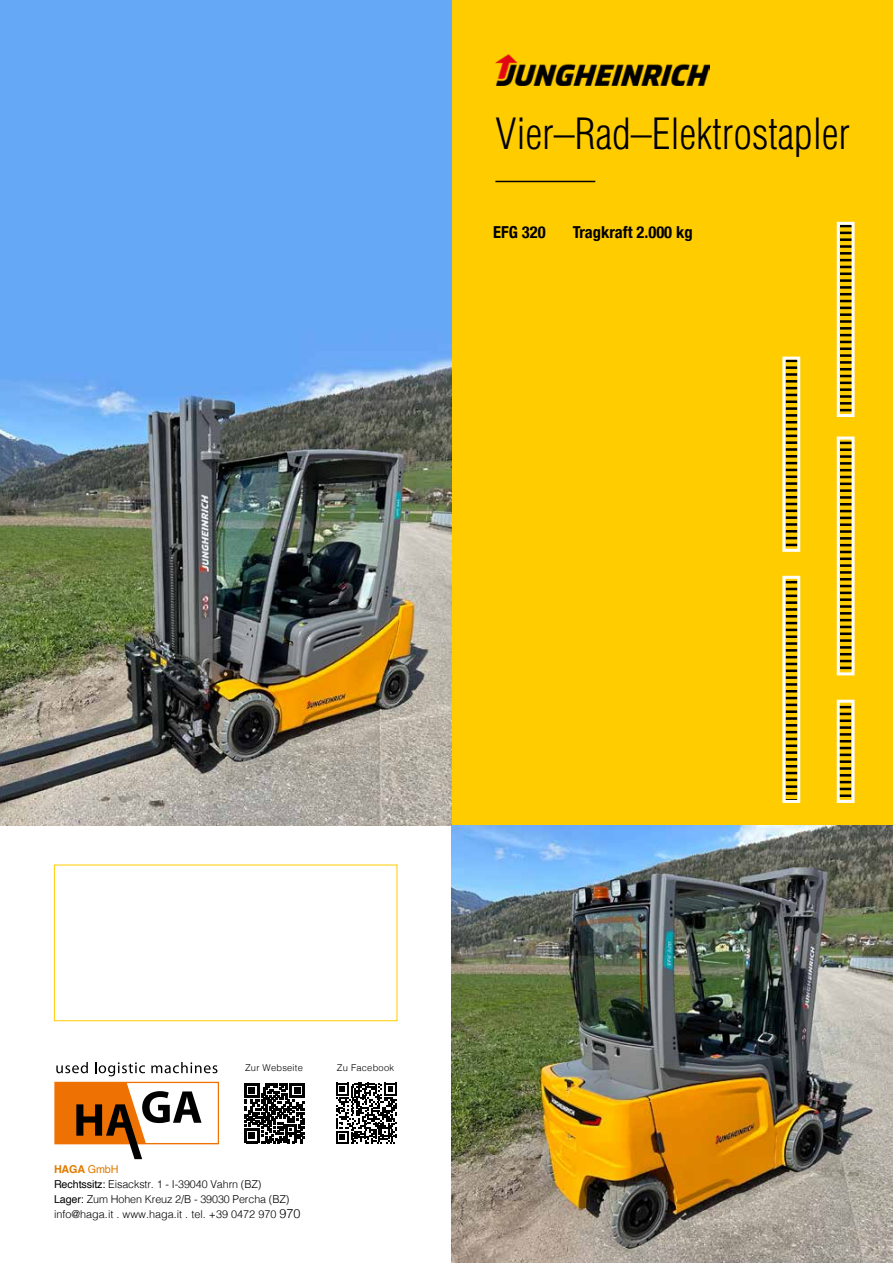
<style>
.page{position:relative;width:893px;height:1263px;background:#fff}
.page>*{position:absolute;margin:0;border:0;box-sizing:border-box;transform-origin:0 0}
.t1{font:300 condensed 42px "Helvetica";color:#000}
.t2{font:700 condensed 16.5px "Helvetica Neue";color:#000}
.t3{font:300 10.8px/15px "Helvetica";letter-spacing:-.01em;color:#000}
.t4{font:300 9.3px "Helvetica";letter-spacing:.025em;color:#000}
.s1{font-weight:700;color:#e07c00}
.s2{font-weight:400;color:#e07c00}
.s3{font-weight:400}
.s4{font-size:12.6px}
</style>
<div class="page">
<div style="left:451px;top:0;width:442px;height:825px;background:#fc0"></div>
<svg style="left:786px;top:361px;width:10px;height:186px"></svg>
<div style="left:782px;top:357px;width:18px;height:195px;border:3px solid #fff"></div>
<svg style="left:786px;top:575px;width:13px;height:220px"></svg>
<div style="left:782px;top:576px;width:18px;height:227px;border:3px solid #fff"></div>
<svg style="left:841px;top:705px;width:10px;height:92px"></svg>
<div style="left:837px;top:700px;width:18px;height:103px;border:3px solid #fff"></div>
<svg style="left:841px;top:226px;width:10px;height:186px"></svg>
<div style="left:837px;top:222px;width:18px;height:195px;border:3px solid #fff"></div>
<svg style="left:841px;top:441px;width:10px;height:229px"></svg>
<div style="left:837px;top:436px;width:18px;height:239px;border:3px solid #fff"></div>
<hr style="left:495px;top:181px;width:100px;height:1px;background:#020203">
<img style="left:495px;top:54px;width:215px;height:32px">
<svg style="left:54px;top:1082px;width:165px;height:77px"></svg>
<svg style="left:56px;top:1062px;width:32px;height:11px"></svg>
<svg style="left:95px;top:1062px;width:50px;height:14px"></svg>
<svg style="left:151px;top:1062px;width:66px;height:11px"></svg>
<img style="left:451px;top:825px;width:442px;height:438px">
<img style="left:0;top:0;width:451px;height:825px">
<svg style="left:336px;top:1083px;width:61px;height:61px"></svg>
<svg style="left:245px;top:1083px;width:59px;height:60px"></svg>
<h1 class="t1" style="left:495px;top:108px;width:356px">Vier–Rad–Elektrostapler</h1>
<h2 class="t2" style="left:493px;top:218px;width:54px">EFG 320</h2>
<h2 class="t2" style="left:573px;top:218px;width:121px">Tragkraft 2.000 kg</h2>
<p class="t4" style="left:245px;top:1060px;width:59px">Zur Webseite</p>
<p class="t4" style="left:337px;top:1060px;width:59px">Zu Facebook</p>
<p class="t3" style="left:54px;top:1161px;width:248px"><span class="s1">HAGA</span> <span class="s2">GmbH<br></span><span class="s3">Rechtssitz:</span> Eisackstr. 1 - I-39040 Vahrn (BZ)<br><span class="s3">Lager:</span> Zum Hohen Kreuz 2/B - 39030 Percha (BZ) info@haga.it . www.haga.it . tel. +39 0472 970 <span class="s4">970</span></p>
</div>
